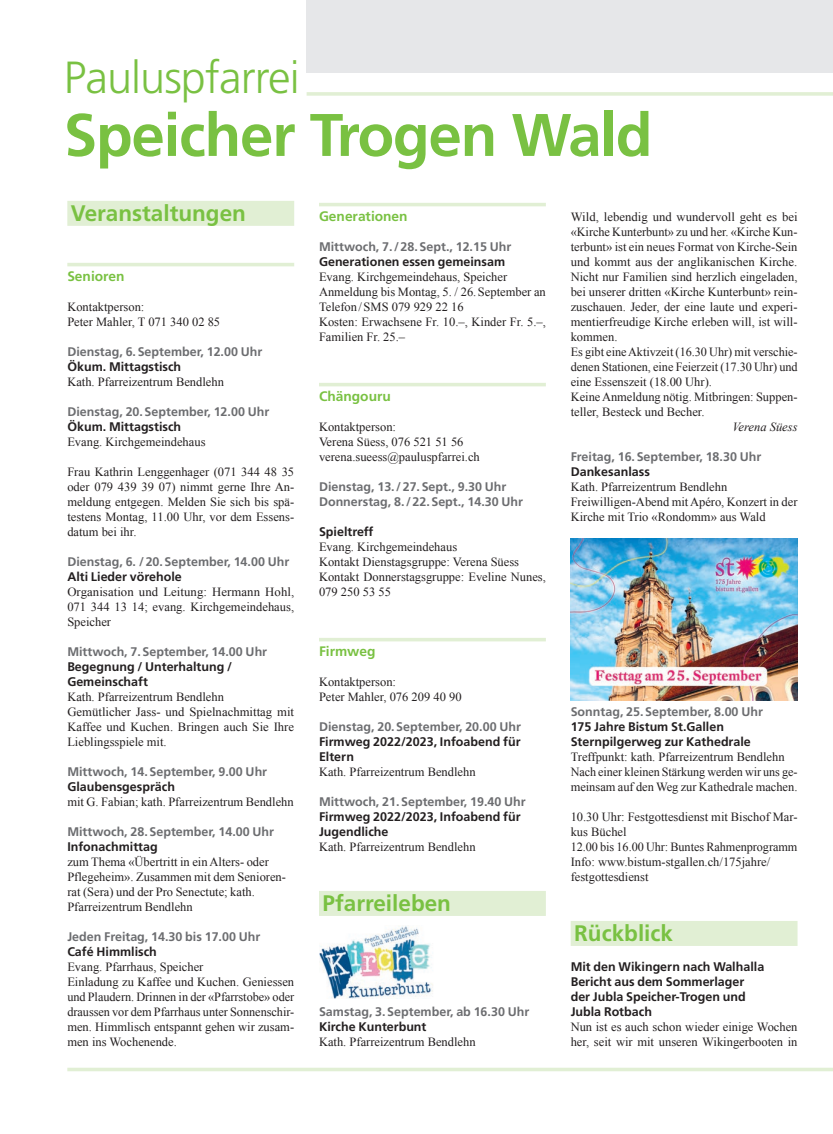
<style>
.page{position:relative;width:833px;height:1134px;background:#fff}
.page>*{position:absolute;margin:0;border:0;box-sizing:border-box;transform-origin:0 0}
.t1{font:700 60px "Frutiger LT Std";letter-spacing:-.02em;color:#79c142}
.t2{font:300 45px "Frutiger LT Std";letter-spacing:-.02em;color:#79c142}
.t3{font:700 22.5px "Frutiger LT Std";color:#79c142}
.t4{font:700 13.75px "Frutiger LT Std";color:#79c142}
.t5{font:12.5px/15px "Times New Roman";color:#231f20}
.t6{font:700 12.5px/15px "Frutiger LT Std";color:#6c6d70}
.t7{font:700 12.5px/15px "Frutiger LT Std";color:#231f20}
.t8{font:italic 12.5px "Times New Roman";color:#231f20}
</style>
<div class="page">
<div style="left:306px;top:0;width:527px;height:73px;background:#e6e7e9"></div>
<hr style="left:306px;top:92px;width:527px;height:4px;background:#e1efd4">
<hr style="left:67px;top:1068px;width:766px;height:3px;background:#e1efd4">
<hr style="left:319px;top:203px;width:227px;height:3px;background:#e1efd4">
<hr style="left:319px;top:383px;width:227px;height:3px;background:#e1efd4">
<hr style="left:319px;top:638px;width:227px;height:3px;background:#e1efd4">
<div style="left:319px;top:891px;width:227px;height:25px;background:#e1efd4"></div>
<img style="left:319px;top:926px;width:114px;height:73px">
<div style="left:570px;top:921px;width:227px;height:25px;background:#e1efd4"></div>
<img style="left:570px;top:539px;width:227px;height:161px">
<div style="left:67px;top:201px;width:227px;height:25px;background:#e1efd4"></div>
<hr style="left:67px;top:263px;width:227px;height:3px;background:#e1efd4">
<h2 class="t2" style="left:64px;top:52px;width:237px">Pauluspfarrei</h2>
<h1 class="t1" style="left:64px;top:100px;width:590px">Speicher Trogen Wald</h1>
<h3 class="t3" style="left:71px;top:199px;width:177px">Veranstaltungen</h3>
<p class="t4" style="left:67px;top:268px;width:59px">Senioren</p>
<p class="t5" style="left:67px;top:299px;width:154px">Kontaktperson:<br>Peter Mahler, T 071 340 02 85</p>
<p class="t6" style="left:67px;top:344px;width:196px">Dienstag, 6.September, 12.00 Uhr</p>
<p class="t7" style="left:67px;top:359px;width:115px">Ökum. Mittagstisch</p>
<p class="t5" style="left:67px;top:374px;width:158px">Kath. Pfarreizentrum Bendlehn</p>
<p class="t6" style="left:67px;top:404px;width:203px">Dienstag, 20.September, 12.00 Uhr</p>
<p class="t7" style="left:67px;top:419px;width:115px">Ökum. Mittagstisch</p>
<p class="t5" style="left:67px;top:434px;width:140px">Evang. Kirchgemeindehaus</p>
<p class="t5" style="left:67px;top:464px;width:228px;text-align:justify">Frau Kathrin Lenggenhager (071 344 48 35 oder 079 439 39 07) nimmt gerne Ihre An&shy;meldung entgegen. Melden Sie sich bis spä&shy;testens Montag, 11.00 Uhr, vor dem Essens&shy;datum bei ihr.</p>
<p class="t6" style="left:67px;top:554px;width:223px">Dienstag, 6. /20.September, 14.00 Uhr</p>
<p class="t7" style="left:67px;top:569px;width:116px">Alti Lieder vörehole</p>
<p class="t5" style="left:67px;top:584px;width:228px;text-align:justify">Organisation und Leitung: Hermann Hohl, 071 344 13 14; evang. Kirchgemeindehaus, Speicher</p>
<p class="t6" style="left:67px;top:644px;width:201px">Mittwoch, 7.September, 14.00 Uhr</p>
<p class="t7" style="left:67px;top:659px;width:166px">Begegnung / Unterhaltung /<br>Gemeinschaft</p>
<p class="t5" style="left:67px;top:689px;width:228px">Kath. Pfarreizentrum Bendlehn<br>Gemütlicher Jass- und Spielnachmittag mit Kaffee und Kuchen. Bringen auch Sie Ihre Lieblingsspiele mit.</p>
<p class="t6" style="left:67px;top:764px;width:201px">Mittwoch, 14.September, 9.00 Uhr</p>
<p class="t7" style="left:67px;top:779px;width:109px">Glaubensgespräch</p>
<p class="t5" style="left:67px;top:794px;width:228px">mit G. Fabian; kath. Pfarreizentrum Bendlehn</p>
<p class="t6" style="left:67px;top:824px;width:208px">Mittwoch, 28.September, 14.00 Uhr</p>
<p class="t7" style="left:67px;top:839px;width:92px">Infonachmittag</p>
<p class="t5" style="left:67px;top:854px;width:220px">zum Thema «Übertritt in ein Alters- oder Pflegeheim». Zusammen mit dem Senioren&shy;rat (Sera) und der Pro Senectute; kath.<br>Pfarreizentrum Bendlehn</p>
<p class="t6" style="left:67px;top:929px;width:194px">Jeden Freitag, 14.30 bis 17.00 Uhr</p>
<p class="t7" style="left:67px;top:944px;width:91px">Café Himmlisch</p>
<p class="t5" style="left:67px;top:959px;width:228px">Evang. Pfarrhaus, Speicher<br>Einladung zu Kaffee und Kuchen. Geniessen und Plaudern. Drinnen in der «Pfarrstobe» oder draussen vor dem Pfarrhaus unter Sonnenschir&shy;men. Himmlisch entspannt gehen wir zusam&shy;men ins Wochenende.</p>
<p class="t4" style="left:319px;top:208px;width:90px">Generationen</p>
<p class="t6" style="left:319px;top:239px;width:194px">Mittwoch, 7./28.Sept., 12.15 Uhr</p>
<p class="t7" style="left:319px;top:254px;width:188px">Generationen essen gemeinsam</p>
<p class="t5" style="left:319px;top:269px;width:228px">Evang. Kirchgemeindehaus, Speicher Anmeldung bis Montag, 5. / 26.September an Telefon/SMS 079 929 22 16<br>Kosten: Erwachsene Fr. 10.–, Kinder Fr. 5.–, Familien Fr. 25.–</p>
<p class="t4" style="left:319px;top:388px;width:73px">Chängouru</p>
<p class="t5" style="left:319px;top:419px;width:162px">Kontaktperson:<br>Verena Süess, 076 521 51 56 verena.sueess@pauluspfarrei.ch</p>
<p class="t6" style="left:319px;top:479px;width:206px">Dienstag, 13./27.Sept., 9.30 Uhr<br>Donnerstag, 8./22.Sept., 14.30 Uhr</p>
<p class="t7" style="left:319px;top:524px;width:56px">Spieltreff</p>
<p class="t5" style="left:319px;top:539px;width:228px">Evang. Kirchgemeindehaus<br>Kontakt Dienstagsgruppe: Verena Süess<br>Kontakt Donnerstagsgruppe: Eveline Nunes,<br>079 250 53 55</p>
<p class="t4" style="left:319px;top:643px;width:58px">Firmweg</p>
<p class="t5" style="left:319px;top:674px;width:144px">Kontaktperson:<br>Peter Mahler, 076 209 40 90</p>
<p class="t6" style="left:319px;top:719px;width:203px">Dienstag, 20.September, 20.00 Uhr</p>
<p class="t7" style="left:319px;top:734px;width:203px">Firmweg 2022/2023, Infoabend für<br>Eltern</p>
<p class="t5" style="left:319px;top:764px;width:158px">Kath. Pfarreizentrum Bendlehn</p>
<p class="t6" style="left:319px;top:794px;width:208px">Mittwoch, 21.September, 19.40 Uhr</p>
<p class="t7" style="left:319px;top:809px;width:203px">Firmweg 2022/2023, Infoabend für<br>Jugendliche</p>
<p class="t5" style="left:319px;top:839px;width:158px">Kath. Pfarreizentrum Bendlehn</p>
<h3 class="t3" style="left:322px;top:889px;width:130px">Pfarreileben</h3>
<p class="t6" style="left:319px;top:1004px;width:212px">Samstag, 3.September, ab 16.30 Uhr</p>
<p class="t7" style="left:319px;top:1019px;width:109px">Kirche Kunterbunt</p>
<p class="t5" style="left:319px;top:1034px;width:158px">Kath. Pfarreizentrum Bendlehn</p>
<p class="t5" style="left:570px;top:209px;width:228px">Wild, lebendig und wundervoll geht es bei «Kirche Kunterbunt» zu und her. «Kirche Kun&shy;terbunt» ist ein neues Format von Kirche-Sein und kommt aus der anglikanischen Kirche.<br>Nicht nur Familien sind herzlich eingeladen, bei unserer dritten «Kirche Kunterbunt» rein&shy;zuschauen. Jeder, der eine laute und experi&shy;mentierfreudige Kirche erleben will, ist will&shy;kommen.<br>Es gibt eine Aktivzeit (16.30 Uhr) mit verschie&shy;denen Stationen, eine Feierzeit (17.30 Uhr) und eine Essenszeit (18.00 Uhr).<br>Keine Anmeldung nötig. Mitbringen: Suppen&shy;teller, Besteck und Becher.</p>
<p class="t8" style="left:732px;top:418px;width:67px">Verena Süess</p>
<p class="t6" style="left:570px;top:449px;width:192px">Freitag, 16.September, 18.30 Uhr</p>
<p class="t7" style="left:570px;top:464px;width:81px">Dankesanlass</p>
<p class="t5" style="left:570px;top:479px;width:228px">Kath. Pfarreizentrum Bendlehn<br>Freiwilligen-Abend mit Apéro, Konzert in der<br>Kirche mit Trio «Rondomm» aus Wald</p>
<p class="t6" style="left:570px;top:704px;width:194px">Sonntag, 25.September, 8.00 Uhr</p>
<p class="t7" style="left:570px;top:719px;width:182px">175 Jahre Bistum St.Gallen<br>Sternpilgerweg zur Kathedrale</p>
<p class="t5" style="left:570px;top:749px;width:228px">Treffpunkt: kath. Pfarreizentrum Bendlehn<br>Nach einer kleinen Stärkung werden wir uns ge&shy;meinsam auf den Weg zur Kathedrale machen.</p>
<p class="t5" style="left:570px;top:809px;width:228px">10.30 Uhr: Festgottesdienst mit Bischof Mar&shy;kus Büchel<br>12.00 bis 16.00 Uhr: Buntes Rahmenprogramm<br>Info: www.bistum-stgallen.ch/175jahre/ festgottesdienst</p>
<h3 class="t3" style="left:574px;top:919px;width:100px">Rückblick</h3>
<p class="t7" style="left:570px;top:959px;width:195px">Mit den Wikingern nach Walhalla<br>Bericht aus dem Sommerlager der Jubla Speicher-Trogen und<br>Jubla Rotbach</p>
<p class="t5" style="left:570px;top:1019px;width:228px">Nun ist es auch schon wieder einige Wochen her, seit wir mit unseren Wikingerbooten in</p>
</div>
